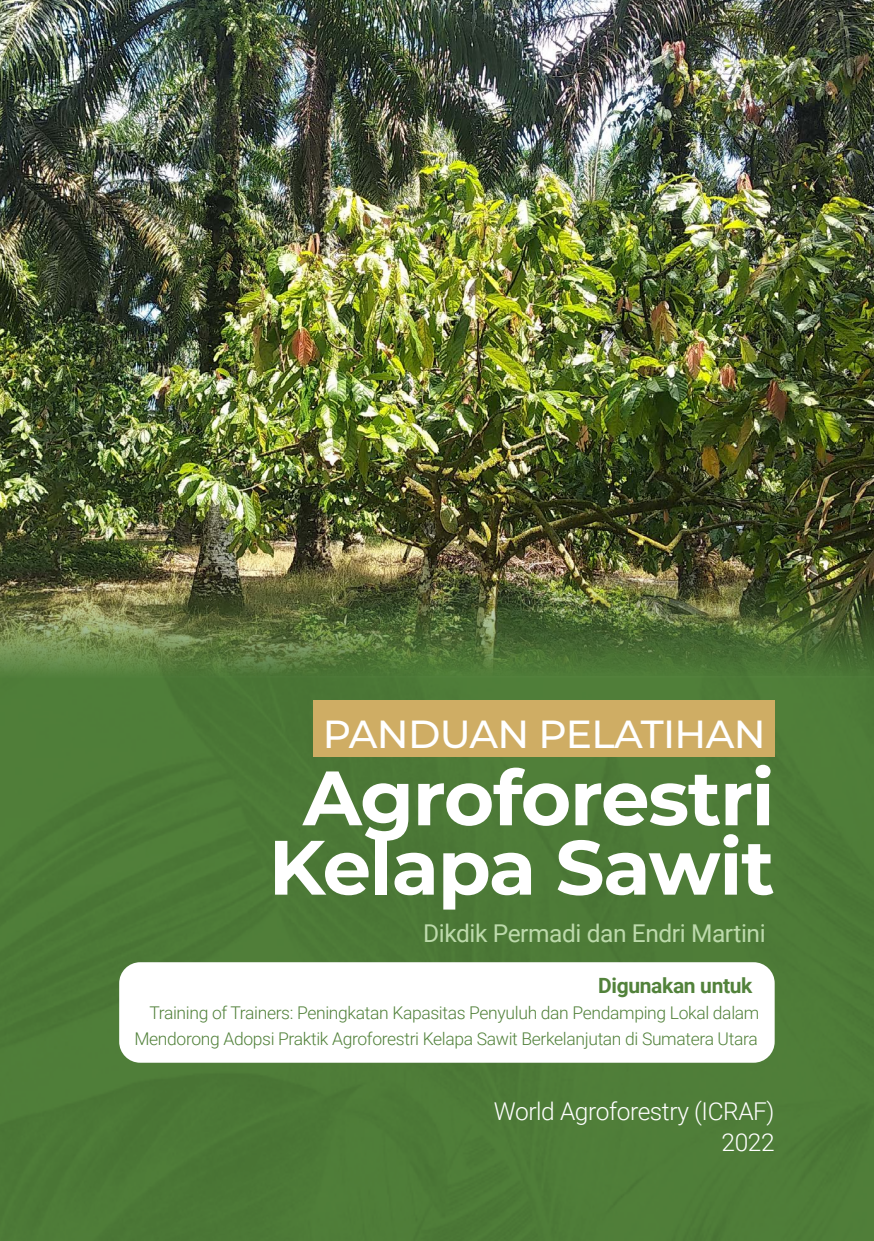
<style>
.page{position:relative;width:874px;height:1241px;background:#fff}
.page>*{position:absolute;margin:0;border:0;box-sizing:border-box;transform-origin:0 0}
.t1{font:700 76.83px/69.3px "Montserrat";letter-spacing:-.015em;color:#fff;text-align:center}
.t2{font:500 39.2px "Montserrat";letter-spacing:-.015em;color:#fff}
.t3{font:300 24.5px "Roboto";letter-spacing:-.015em;color:#fff}
.t4{font:24.5px "Roboto";letter-spacing:-.015em;color:#bddaac}
.t5{font:700 21px "Roboto";letter-spacing:-.015em;color:#52823b}
.t6{font:300 17.5px/26.2px "Roboto";letter-spacing:-.02em;color:#52823b;text-align:right}
</style>
<div class="page">
<img style="left:0;top:0;width:873px;height:313px">
<img style="left:0;top:313px;width:873px;height:927px">
<div style="left:119px;top:962px;width:655px;height:100px;background:#fff;border-radius:21px"></div>
<div style="left:312px;top:700px;width:462px;height:56px;background:#cfad64"></div>
<h2 class="t2" style="left:323px;top:706px;width:444px">PANDUAN PELATIHAN</h2>
<h1 class="t1" style="left:268px;top:759px;width:507px">Agroforestri<br>Kelapa Sawit</h1>
<h3 class="t4" style="left:423px;top:915px;width:344px">Dikdik Permadi dan Endri Martini</h3>
<p class="t5" style="left:598px;top:970px;width:156px">Digunakan untuk</p>
<p class="t6" style="left:134px;top:998px;width:626px">Training of Trainers: Peningkatan Kapasitas Penyuluh dan Pendamping Lokal dalam<br>Mendorong Adopsi Praktik Agroforestri Kelapa Sawit Berkelanjutan di Sumatera Utara</p>
<h3 class="t3" style="left:493px;top:1094px;width:282px">World Agroforestry (ICRAF)</h3>
<h3 class="t3" style="left:721px;top:1125px;width:55px">2022</h3>
</div>
